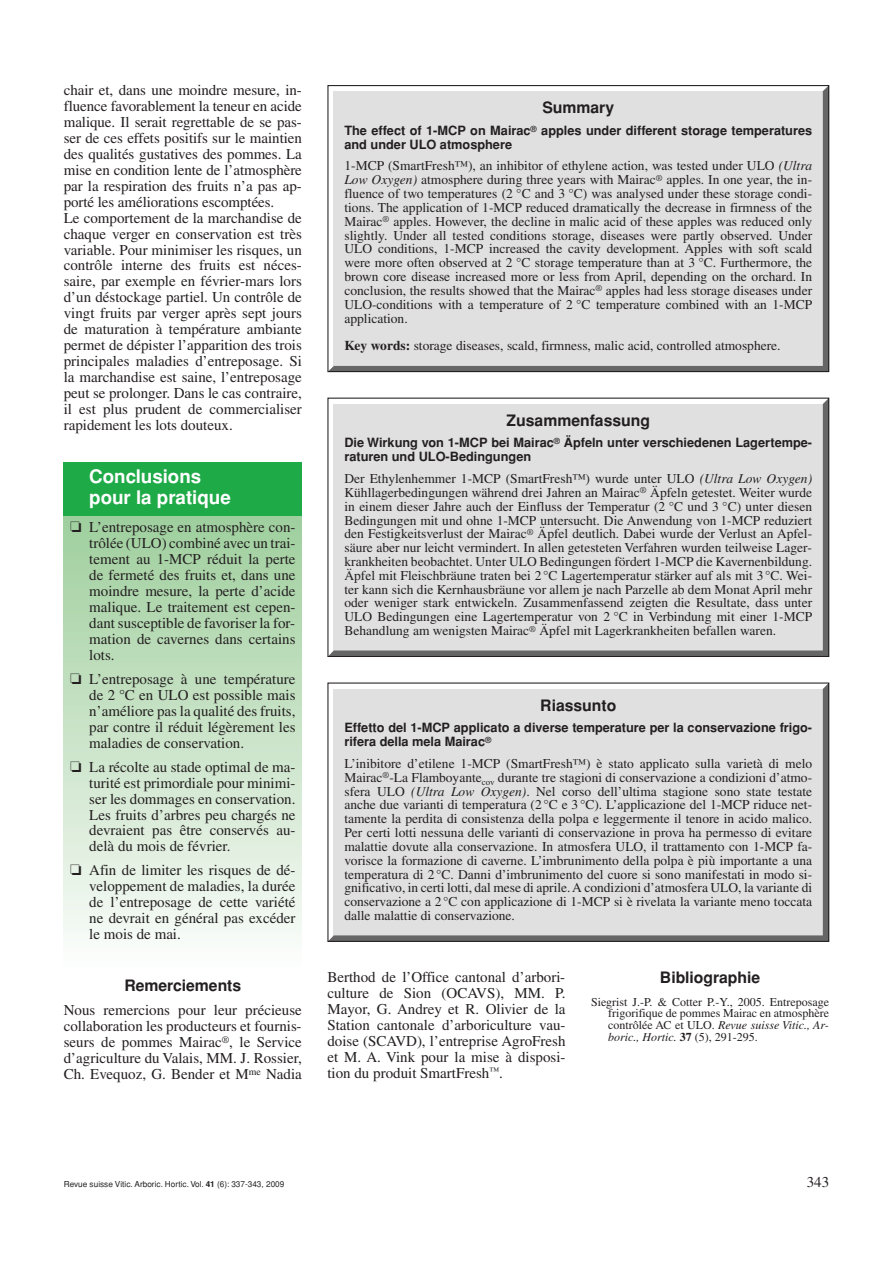
<style>
.page{position:relative;width:893px;height:1263px;background:#fff}
.page>*{position:absolute;margin:0;border:0;box-sizing:border-box;transform-origin:0 0}
.t1{font:700 18.75px/21.3px "Helvetica";color:#fff}
.t2{font:700 15.75px "Helvetica";color:#231f20}
.t3{font:15px/15.9px "Times";color:#231f20;text-align:justify}
.t4{font:13.5px/13.8px "Times";color:#231f20;text-align:justify}
.t5{font:700 12.75px/13.8px "Helvetica";color:#231f20}
.t6{font:12px/11.7px "Times";color:#231f20;text-align:justify}
.t7{font:8.25px "Helvetica";color:#231f20}
.s1{font-style:italic}
.s2{font-weight:700}
</style>
<div class="page">
<div style="left:329px;top:87px;width:498px;height:283px;background:#e0e0e0"></div>
<div style="left:329px;top:400px;width:498px;height:255px;background:#e0e0e0"></div>
<div style="left:329px;top:685px;width:498px;height:255px;background:#e0e0e0"></div>
<div style="left:64px;top:487px;width:238px;height:482px;background:linear-gradient(to bottom,#96ca95,#fcfdfb)"></div>
<div style="left:64px;top:462px;width:238px;height:53px;background:#1faa48"></div>
<div style="left:327px;top:85px;width:502px;height:287px;border:1px solid #231f20"></div>
<div style="left:327px;top:398px;width:502px;height:259px;border:1px solid #231f20"></div>
<div style="left:327px;top:682px;width:502px;height:260px;border:1px solid #231f20"></div>
<p class="t3" style="left:64px;top:84px;width:240px;text-align:left">chair et, dans une moindre mesure, in&shy;fluence favorablement la teneur en acide malique. Il serait regrettable de se pas&shy;ser de ces effets positifs sur le maintien des qualités gustatives des pommes. La mise en condition lente de l’atmosphère par la respiration des fruits n’a pas ap&shy;porté les améliorations escomptées.<br>Le comportement de la marchandise de chaque verger en conservation est très variable. Pour minimiser les risques, un contrôle interne des fruits est néces&shy;saire, par exemple en février-mars lors d’un déstockage partiel. Un contrôle de vingt fruits par verger après sept jours de maturation à température ambiante permet de dépister l’apparition des trois principales maladies d’entreposage. Si la marchandise est saine, l’entreposage peut se prolonger. Dans le cas contraire, il est plus prudent de commercialiser rapidement les lots douteux.</p>
<h1 class="t1" style="left:89px;top:466px;width:143px">Conclusions pour la pratique</h1>
<p class="t3" style="left:89px;top:521px;width:208px;text-indent:-19px">❏ L’entreposage en atmosphère con&shy;trôlée (ULO) combiné avec un trai&shy;tement au 1-MCP réduit la perte de fermeté des fruits et, dans une moindre mesure, la perte d’acide malique. Le traitement est cepen&shy;dant susceptible de favoriser la for&shy;mation de cavernes dans certains lots.</p>
<p class="t3" style="left:89px;top:672px;width:208px;text-indent:-19px">❏ L’entreposage à une température de 2 °C en ULO est possible mais n’améliore pas la qualité des fruits, par contre il réduit légèrement les maladies de conservation.</p>
<p class="t3" style="left:89px;top:760px;width:208px;text-indent:-19px">❏ La récolte au stade optimal de ma&shy;turité est primordiale pour minimi&shy;ser les dommages en conservation.<br>Les fruits d’arbres peu chargés ne devraient pas être conservés au&shy;delà du mois de février.</p>
<p class="t3" style="left:89px;top:864px;width:208px;text-indent:-19px">❏ Afin de limiter les risques de dé&shy;veloppement de maladies, la durée de l’entreposage de cette variété ne devrait en général pas excéder le mois de mai.</p>
<p class="t2" style="left:124px;top:976px;width:118px">Remerciements</p>
<p class="t3" style="left:64px;top:1003px;width:240px">Nous remercions pour leur précieuse collaboration les producteurs et fournis&shy;seurs de pommes Mairac<sup>®</sup>, le Service d’agriculture du Valais, MM. J. Rossier, Ch. Evequoz, G. Bender et M<sup>me</sup> Nadia</p>
<p class="t2" style="left:542px;top:99px;width:73px">Summary</p>
<p class="t5" style="left:344px;top:124px;width:469px">The effect of 1-MCP on Mairac<sup>®</sup> apples under different storage temperatures and under ULO atmosphere</p>
<p class="t4" style="left:344px;top:160px;width:469px">1-MCP (SmartFresh™), an inhibitor of ethylene action, was tested under ULO <span class="s1">(Ultra Low Oxygen)</span> atmosphere during three years with Mairac<sup>®</sup> apples. In one year, the in&shy;fluence of two temperatures (2 °C and 3 °C) was analysed under these storage condi&shy;tions. The application of 1-MCP reduced dramatically the decrease in firmness of the Mairac<sup>®</sup> apples. However, the decline in malic acid of these apples was reduced only slightly. Under all tested conditions storage, diseases were partly observed. Under ULO conditions, 1-MCP increased the cavity development. Apples with soft scald were more often observed at 2 °C storage temperature than at 3 °C. Furthermore, the brown core disease increased more or less from April, depending on the orchard. In conclusion, the results showed that the Mairac<sup>®</sup> apples had less storage diseases under ULO-conditions with a temperature of 2 °C temperature combined with an 1-MCP application.</p>
<p class="t4" style="left:344px;top:340px;width:438px"><span class="s2">Key words:</span> storage diseases, scald, firmness, malic acid, controlled atmosphere.</p>
<p class="t2" style="left:507px;top:411px;width:145px">Zusammenfassung</p>
<p class="t5" style="left:344px;top:436px;width:469px">Die Wirkung von 1-MCP bei Mairac<sup>®</sup> Äpfeln unter verschiedenen Lagertempe&shy;raturen und ULO-Bedingungen</p>
<p class="t4" style="left:344px;top:473px;width:469px">Der Ethylenhemmer 1-MCP (SmartFresh™) wurde unter ULO <span class="s1">(Ultra Low Oxygen)<br></span>Kühllagerbedingungen während drei Jahren an Mairac<sup>®</sup> Äpfeln getestet. Weiter wurde in einem dieser Jahre auch der Einfluss der Temperatur (2 °C und 3 °C) unter diesen Bedingungen mit und ohne 1-MCP untersucht. Die Anwendung von 1-MCP reduziert den Festigkeitsverlust der Mairac<sup>®</sup> Äpfel deutlich. Dabei wurde der Verlust an Apfel&shy;säure aber nur leicht vermindert. In allen getesteten Verfahren wurden teilweise Lager&shy;krankheiten beobachtet. Unter ULO Bedingungen fördert 1-MCP die Kavernenbildung.<br>Äpfel mit Fleischbräune traten bei 2°C Lagertemperatur stärker auf als mit 3°C. Wei&shy;ter kann sich die Kernhausbräune vor allem je nach Parzelle ab dem Monat April mehr oder weniger stark entwickeln. Zusammenfassend zeigten die Resultate, dass unter ULO Bedingungen eine Lagertemperatur von 2 °C in Verbindung mit einer 1-MCP Behandlung am wenigsten Mairac<sup>®</sup> Äpfel mit Lagerkrankheiten befallen waren.</p>
<p class="t2" style="left:540px;top:696px;width:78px">Riassunto</p>
<p class="t5" style="left:344px;top:721px;width:469px">Effetto del 1-MCP applicato a diverse temperature per la conservazione frigo&shy;rifera della mela Mairac<sup>®</sup></p>
<p class="t4" style="left:344px;top:758px;width:469px">L’inibitore d’etilene 1-MCP (SmartFresh™) è stato applicato sulla varietà di melo Mairac<sup>®</sup>-La Flamboyante<sub>cov</sub> durante tre stagioni di conservazione a condizioni d’atmo&shy;sfera ULO <span class="s1">(Ultra Low Oxygen)</span>. Nel corso dell’ultima stagione sono state testate anche due varianti di temperatura (2°C e 3°C). L’applicazione del 1-MCP riduce net&shy;tamente la perdita di consistenza della polpa e leggermente il tenore in acido malico.<br>Per certi lotti nessuna delle varianti di conservazione in prova ha permesso di evitare malattie dovute alla conservazione. In atmosfera ULO, il trattamento con 1-MCP fa&shy;vorisce la formazione di caverne. L’imbrunimento della polpa è più importante a una temperatura di 2 °C. Danni d’imbrunimento del cuore si sono manifestati in modo si&shy;gnificativo, in certi lotti, dal mese di aprile.A condizioni d’atmosfera ULO, la variante di conservazione a 2°C con applicazione di 1-MCP si è rivelata la variante meno toccata dalle malattie di conservazione.</p>
<p class="t3" style="left:327px;top:971px;width:240px">Berthod de l’Office cantonal d’arbori&shy;culture de Sion (OCAVS), MM. P.<br>Mayor, G. Andrey et R. Olivier de la Station cantonale d’arboriculture vau&shy;doise (SCAVD), l’entreprise AgroFresh et M. A. Vink pour la mise à disposi&shy;tion du produit SmartFresh<sup>™</sup>.</p>
<p class="t2" style="left:660px;top:968px;width:102px">Bibliographie</p>
<p class="t6" style="left:608px;top:997px;width:223px;text-indent:-17px">Siegrist J.-P. &amp; Cotter P.-Y., 2005. Entreposage frigorifique de pommes Mairac en atmosphère contrôlée AC et ULO. <span class="s1">Revue suisse Vitic., Ar&shy;boric., Hortic.</span> <span class="s2">37</span> (5), 291-295.</p>
<p class="t7" style="left:64px;top:1179px;width:222px">Revue suisse Vitic. Arboric. Hortic. Vol. <span class="s2">41</span> (6): 337-343, 2009</p>
<p class="t3" style="left:807px;top:1175px;width:24px">343</p>
</div>
